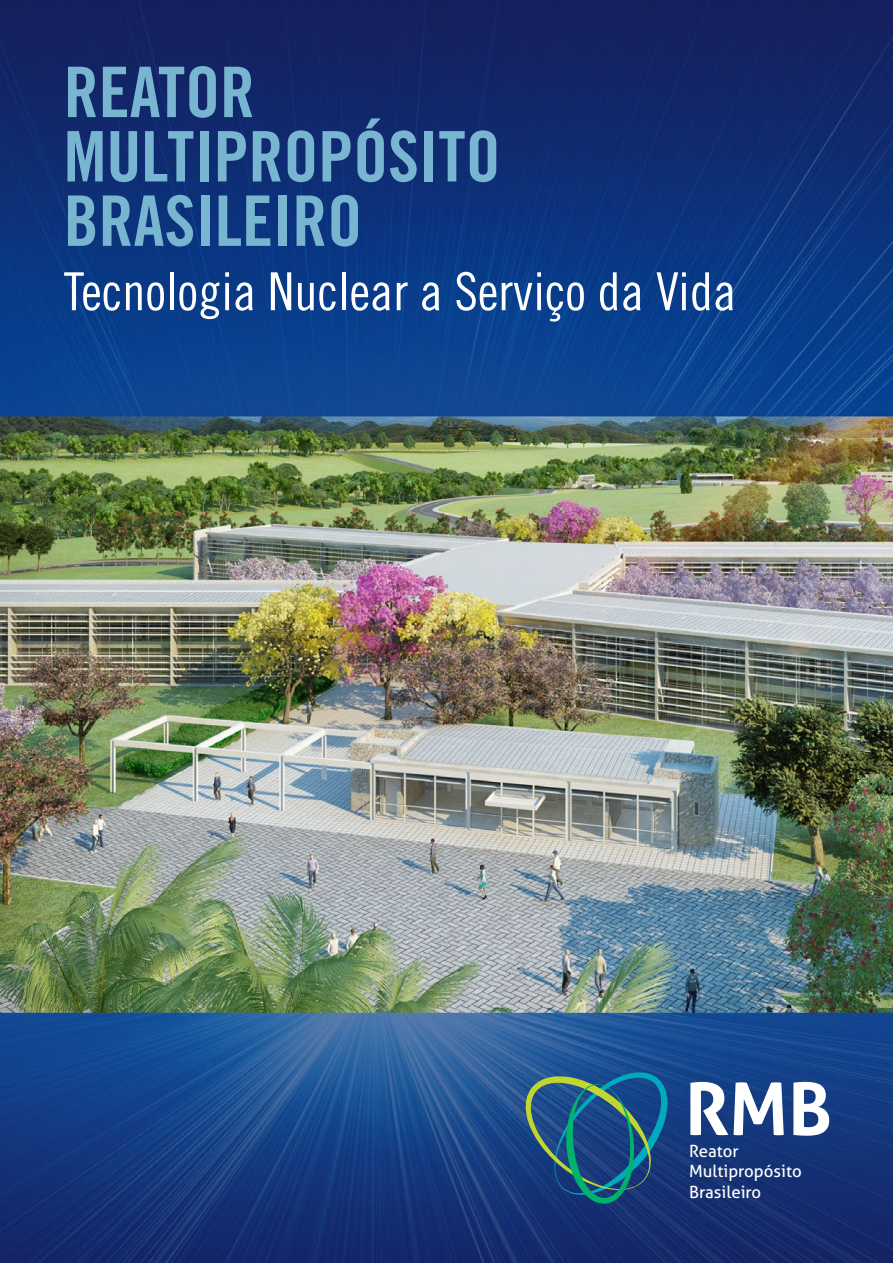
<style>
.page{position:relative;width:893px;height:1263px;background:#fff}
.page>*{position:absolute;margin:0;border:0;box-sizing:border-box;transform-origin:0 0}
.t1{font:700 72.45px "Aller";color:#fff}
.t2{font:69.75px/64.3px "Trade Gothic Bold Cond Twenty";color:#78b5d0}
.t3{font:52.5px "Trade Gothic Cond Eighteen";color:#fff}
.t4{font:16.8px/20.1px "Aller";color:#fff}
</style>
<div class="page">
<img style="left:0;top:0;width:893px;height:1263px">
<svg style="left:526px;top:1072px;width:142px;height:132px;background:#22597e"></svg>
<h2 class="t2" style="left:64px;top:60px;width:438px">REATOR<br>MULTIPROPÓSITO<br>BRASILEIRO</h2>
<p class="t3" style="left:64px;top:260px;width:674px">Tecnologia Nuclear a Serviço da Vida</p>
<h1 class="t1" style="left:685px;top:1064px;width:149px">RMB</h1>
<p class="t4" style="left:689px;top:1141px;width:114px">Reator<br>Multipropósito<br>Brasileiro</p>
</div>
